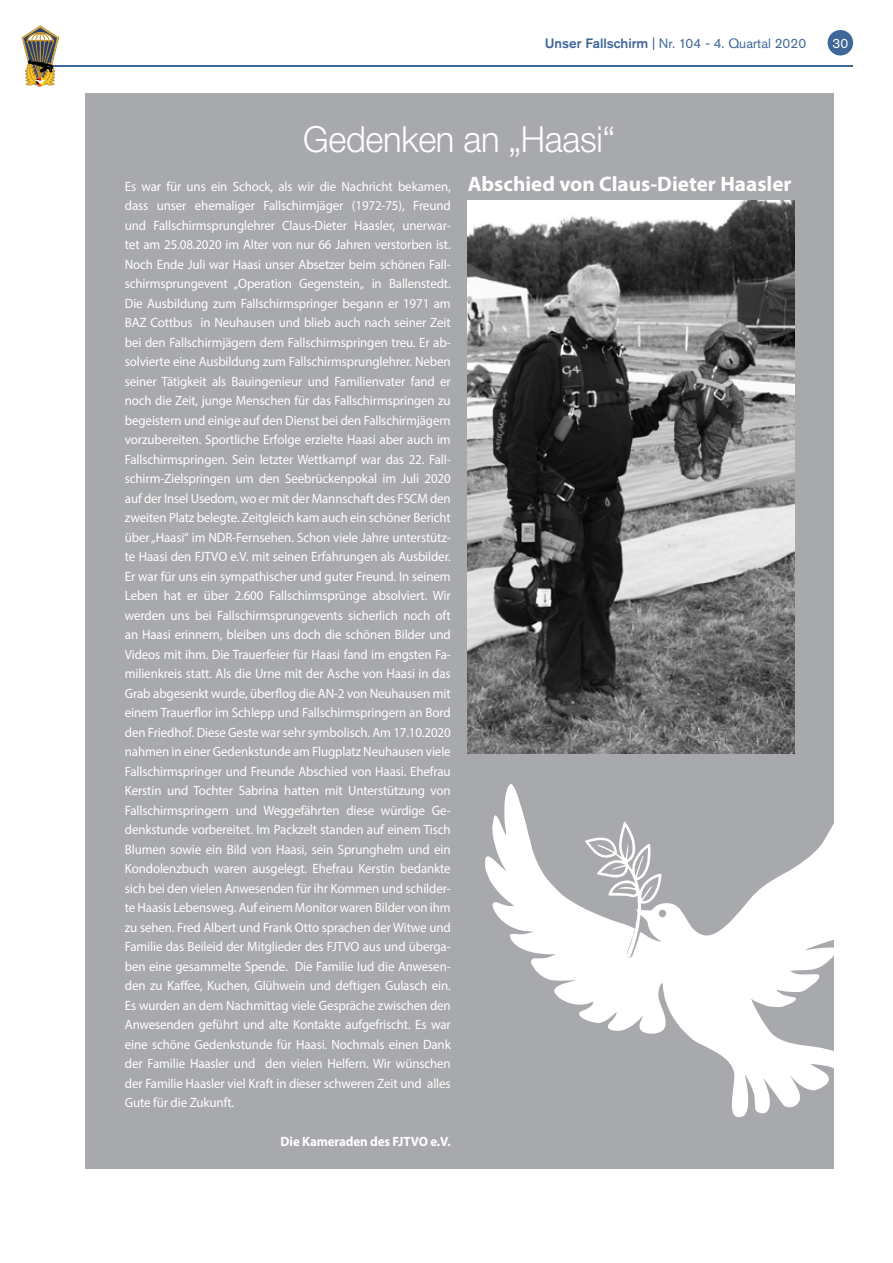
<style>
.page{position:relative;width:893px;height:1263px;background:#fff}
.page>*{position:absolute;margin:0;border:0;box-sizing:border-box;transform-origin:0 0}
.t1{font:300 36px "Helvetica Neue LT Std";letter-spacing:-.01em;color:#fff;scale:.96 1}
.t2{font:700 21px "Myriad Pro";color:#fff}
.t3{font:13.5px/19.5px "Myriad Pro";letter-spacing:-.01em;color:#fff;text-align:justify;scale:.96 1}
.t4{font:13.5px "Akzidenz Grotesk Pro";color:#3f6799}
.t5{font:700 13.5px "Myriad Pro";letter-spacing:-.01em;color:#fff;scale:.96 1}
.t6{font:13.5px "Akzidenz Grotesk Pro";color:#fff}
.s1{font-weight:500}
</style>
<div class="page">
<div style="left:828px;top:30px;width:25px;height:26px;background:#3f6799;border-radius:50%"></div>
<hr style="left:47px;top:65px;width:806px;height:1px;background:#3f6799">
<svg style="left:22px;top:25px;width:37px;height:61px"></svg>
<div style="left:85px;top:94px;width:748px;height:1075px;background:#a7a9ac"></div>
<img style="left:468px;top:201px;width:326px;height:552px">
<svg style="left:485px;top:775px;width:349px;height:343px"></svg>
<p class="t4" style="left:545px;top:34px;width:263px"><span class="s1">Unser Fallschirm</span> | Nr. 104 - 4. Quartal 2020</p>
<p class="t6" style="left:832px;top:34px;width:18px">30</p>
<h1 class="t1" style="left:303px;top:117px;width:326px">Gedenken an „Haasi“</h1>
<p class="t3" style="left:125px;top:176px;width:341px">Es war für uns ein Schock, als wir die Nachricht bekamen, dass unser ehemaliger Fallschirmjäger (1972-75), Freund und Fallschirmsprunglehrer Claus-Dieter Haasler, unerwar&shy;tet am 25.08.2020 im Alter von nur 66 Jahren verstorben ist.<br>Noch Ende Juli war Haasi unser Absetzer beim schönen Fall&shy;schirmsprungevent „Operation Gegenstein„ in Ballenstedt.<br>Die Ausbildung zum Fallschirmspringer begann er 1971 am BAZ Cottbus in Neuhausen und blieb auch nach seiner Zeit bei den Fallschirmjägern dem Fallschirmspringen treu. Er ab&shy;solvierte eine Ausbildung zum Fallschirmsprunglehrer. Neben seiner Tätigkeit als Bauingenieur und Familienvater fand er noch die Zeit, junge Menschen für das Fallschirmspringen zu begeistern und einige auf den Dienst bei den Fallschirmjägern vorzubereiten. Sportliche Erfolge erzielte Haasi aber auch im Fallschirmspringen. Sein letzter Wettkampf war das 22. Fall&shy;schirm-Zielspringen um den Seebrückenpokal im Juli 2020 auf der Insel Usedom, wo er mit der Mannschaft des FSCM den zweiten Platz belegte. Zeitgleich kam auch ein schöner Bericht über „Haasi“ im NDR-Fernsehen. Schon viele Jahre unterstütz&shy;te Haasi den FJTVO e.V. mit seinen Erfahrungen als Ausbilder.<br>Er war für uns ein sympathischer und guter Freund. In seinem Leben hat er über 2.600 Fallschirmsprünge absolviert. Wir werden uns bei Fallschirmsprungevents sicherlich noch oft an Haasi erinnern, bleiben uns doch die schönen Bilder und Videos mit ihm. Die Trauerfeier für Haasi fand im engsten Fa&shy;milienkreis statt. Als die Urne mit der Asche von Haasi in das Grab abgesenkt wurde, überflog die AN-2 von Neuhausen mit einem Trauerflor im Schlepp und Fallschirmspringern an Bord den Friedhof. Diese Geste war sehr symbolisch. Am 17.10.2020 nahmen in einer Gedenkstunde am Flugplatz Neuhausen viele Fallschirmspringer und Freunde Abschied von Haasi. Ehefrau Kerstin und Tochter Sabrina hatten mit Unterstützung von Fallschirmspringern und Weggefährten diese würdige Ge&shy;denkstunde vorbereitet. Im Packzelt standen auf einem Tisch Blumen sowie ein Bild von Haasi, sein Sprunghelm und ein Kondolenzbuch waren ausgelegt. Ehefrau Kerstin bedankte sich bei den vielen Anwesenden für ihr Kommen und schilder&shy;te Haasis Lebensweg. Auf einem Monitor waren Bilder von ihm zu sehen. Fred Albert und Frank Otto sprachen der Witwe und Familie das Beileid der Mitglieder des FJTVO aus und überga&shy;ben eine gesammelte Spende. Die Familie lud die Anwesen&shy;den zu Kaffee, Kuchen, Glühwein und deftigen Gulasch ein.<br>Es wurden an dem Nachmittag viele Gespräche zwischen den Anwesenden geführt und alte Kontakte aufgefrischt. Es war eine schöne Gedenkstunde für Haasi. Nochmals einen Dank der Familie Haasler und den vielen Helfern. Wir wünschen der Familie Haasler viel Kraft in dieser schweren Zeit und alles Gute für die Zukunft.</p>
<p class="t5" style="left:281px;top:1133px;width:179px">Die Kameraden des FJTVO e.V.</p>
<h2 class="t2" style="left:468px;top:170px;width:325px">Abschied von Claus-Dieter Haasler</h2>
</div>
